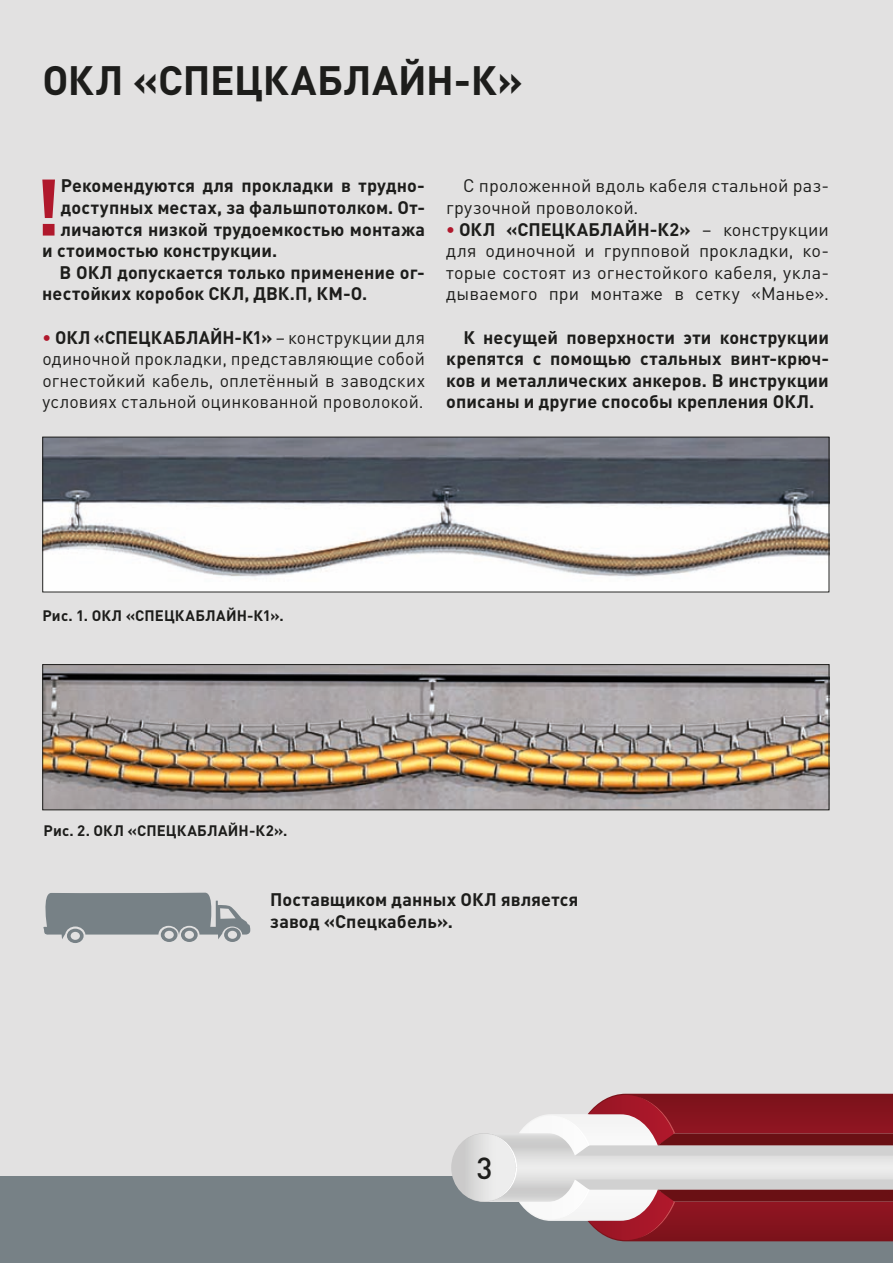
<style>
.page{position:relative;width:893px;height:1263px;background:#e2e1e1}
.page>*{position:absolute;margin:0;border:0;box-sizing:border-box;transform-origin:0 0}
.t1{font:700 78.6px "DIN Pro";color:#b0182c}
.t2{font:700 40.5px "DIN Pro";color:#1d1d1b}
.t3{font:500 30px "DIN Pro";color:#1d1d1b}
.t4{font:700 18px/21.6px "DIN Pro";letter-spacing:.005em;color:#1d1d1b;text-align:justify}
.t5{font:18px/21.6px "DIN Pro";letter-spacing:.005em;color:#1d1d1b;text-align:justify}
.t6{font:700 15px "DIN Pro";letter-spacing:.015em;color:#1d1d1b}
.s1{font-weight:700;color:#b0182c}
.s2{font-weight:700}
</style>
<div class="page">
<div style="left:0;top:1176px;width:893px;height:87px;background:#778186"></div>
<svg style="left:451px;top:1133px;width:65px;height:69px"></svg>
<svg style="left:488px;top:1094px;width:405px;height:147px"></svg>
<div style="left:452px;top:1134px;width:64px;height:67px;background:linear-gradient(to right,#c8c7c7,#f5f5f5);border-radius:50%"></div>
<img style="left:44px;top:439px;width:783px;height:151px">
<div style="left:42px;top:437px;width:787px;height:155px;border:1px solid #1d1d1b"></div>
<img style="left:44px;top:666px;width:783px;height:142px">
<div style="left:42px;top:664px;width:787px;height:146px;border:1px solid #1d1d1b"></div>
<svg style="left:43px;top:893px;width:207px;height:50px"></svg>
<h2 class="t2" style="left:42px;top:66px;width:482px">ОКЛ «СПЕЦКАБЛАЙН-К»</h2>
<h1 class="t1" style="left:34px;top:179px;width:29px">!</h1>
<p class="t4" style="left:61px;top:177px;width:366px">Рекомендуются для прокладки в трудно-</p>
<p class="t4" style="left:61px;top:198px;width:366px">доступных местах, за фальшпотолком. От-</p>
<p class="t4" style="left:61px;top:220px;width:366px">личаются низкой трудоемкостью монтажа</p>
<p class="t4" style="left:42px;top:241px;width:237px">и стоимостью конструкции.</p>
<p class="t4" style="left:59px;top:263px;width:367px">В ОКЛ допускается только применение ог-</p>
<p class="t4" style="left:42px;top:285px;width:327px">нестойких коробок СКЛ, ДВК.П, КМ-О.</p>
<p class="t5" style="left:42px;top:328px;width:384px"><span class="s1">•</span> <span class="s2">ОКЛ «СПЕЦКАБЛАЙН-К1»</span> – конструкции для одиночной прокладки, представляющие собой огнестойкий кабель, оплетённый в заводских условиях стальной оцинкованной проволокой.</p>
<p class="t5" style="left:446px;top:177px;width:384px;text-indent:17px">С проложенной вдоль кабеля стальной раз&shy;грузочной проволокой.</p>
<p class="t5" style="left:446px;top:220px;width:384px"><span class="s1">•</span> <span class="s2">ОКЛ «СПЕЦКАБЛАЙН-К2»</span> – конструкции для одиночной и групповой прокладки, ко&shy;торые состоят из огнестойкого кабеля, укла&shy;дываемого при монтаже в сетку «Манье».</p>
<p class="t4" style="left:446px;top:328px;width:384px;text-indent:17px">К несущей поверхности эти конструкции крепятся с помощью стальных винт-крюч&shy;ков и металлических анкеров. В инструкции описаны и другие способы крепления ОКЛ.</p>
<p class="t6" style="left:42px;top:610px;width:243px">Рис. 1. ОКЛ «СПЕЦКАБЛАЙН-К1».</p>
<p class="t6" style="left:43px;top:825px;width:245px">Рис. 2. ОКЛ «СПЕЦКАБЛАЙН-К2».</p>
<p class="t4" style="left:270px;top:891px;width:310px">Поставщиком данных ОКЛ является завод «Спецкабель».</p>
<h3 class="t3" style="left:476px;top:1157px;width:17px">3</h3>
</div>
